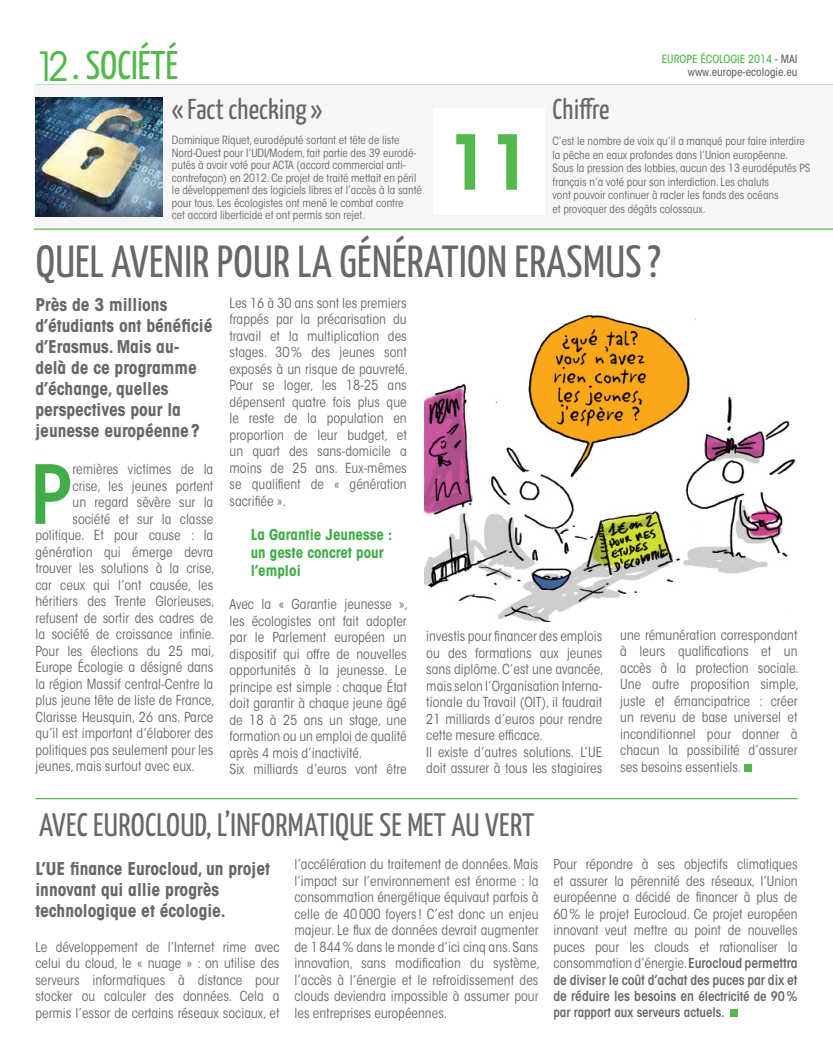
<style>
.page{position:relative;width:833px;height:1063px;background:#fff}
.page>*{position:absolute;margin:0;border:0;box-sizing:border-box;transform-origin:0 0}
.t1{font:600 condensed 80.62px "ITC Avant Garde Std";color:#41ad49}
.t2{font:700 condensed 75px "ITC Avant Garde Std";color:#53b94d}
.t3{font:45px "Yanone Kaffeesatz";color:#67686b}
.t4{font:40px "Yanone Kaffeesatz";color:#53b94d}
.t5{font:32.5px "Yanone Kaffeesatz";letter-spacing:.01em;color:#67686b}
.t6{font:28.75px "Yanone Kaffeesatz";color:#67686b}
.t7{font:700 condensed 17.5px/21px "ITC Avant Garde Std";color:#67686b}
.t8{font:700 condensed 15px/18px "ITC Avant Garde Std";color:#41ad49}
.t9{font:condensed 13.75px/16.5px "ITC Avant Garde Std";color:#67686b;text-align:justify}
.t10{font:600 condensed 13.12px "ITC Avant Garde Std";letter-spacing:-.005em;color:#67686b}
.t11{font:condensed 11.25px/12.5px "ITC Avant Garde Std";color:#67686b}
.t12{font:500 condensed 11.25px "ITC Avant Garde Std";color:#53b94d}
.t13{font:500 condensed 11.25px "ITC Avant Garde Std";color:#67686b}
.s1{font-family:"ITC Avant Garde Std";font-stretch:condensed}
.s2{color:#67686b}
.s3{font-weight:600}
.s4{font-weight:600;font-size:13.12px}
</style>
<div class="page">
<div style="left:744px;top:764px;width:8px;height:8px;background:#53b94d"></div>
<div style="left:34px;top:85px;width:799px;height:142px;background:#f6f6f6"></div>
<hr style="left:34px;top:229px;width:799px;height:1px;background:#53b94d">
<img style="left:424px;top:315px;width:372px;height:306px">
<div style="left:730px;top:1010px;width:8px;height:7px;background:#53b94d"></div>
<div style="left:434px;top:109px;width:111px;height:106px;background:#fff"></div>
<img style="left:36px;top:97px;width:127px;height:119px">
<hr style="left:35px;top:798px;width:762px;height:1px;background:#53b94d">
<h3 class="t4" style="left:35px;top:41px;width:144px"><span class="s1">12</span>. SOCIÉTÉ</h3>
<h3 class="t6" style="left:172px;top:92px;width:152px">« FACT CHECKING »</h3>
<p class="t11" style="left:172px;top:134px;width:251px">Dominique Riquet, eurodéputé sortant et tête de liste Nord-Ouest pour l’UDI/Modem, fait partie des 39 eurodé&shy;putés à avoir voté pour ACTA (accord commercial anti&shy;contrefaçon) en 2012. Ce projet de traité mettait en péril le développement des logiciels libres et l’accès à la santé pour tous. Les écologistes ont mené le combat contre<br>cet accord liberticide et ont permis son rejet.</p>
<h2 class="t2" style="left:448px;top:115px;width:85px">11</h2>
<p class="t12" style="left:662px;top:52px;width:137px">EUROPE éCOLOGIE 2014 <span class="s2">- MAI</span></p>
<p class="t13" style="left:688px;top:65px;width:111px">www.europe-ecologie.eu</p>
<h3 class="t6" style="left:552px;top:92px;width:59px">CHIFFRE</h3>
<p class="t11" style="left:552px;top:134px;width:259px;line-height:13.5px">C’est le nombre de voix qu’il a manqué pour faire interdire la pêche en eaux profondes dans l’Union européenne.<br>Sous la pression des lobbies, aucun des 13 eurodéputés PS français n’a voté pour son interdiction. Les chaluts<br>vont pouvoir continuer à racler les fonds des océans<br>et provoquer des dégâts colossaux.</p>
<h3 class="t3" style="left:36px;top:234px;width:94px">QUEL AVENIR</h3>
<h3 class="t3" style="left:217px;top:234px;width:19px">POUR</h3>
<h3 class="t3" style="left:298px;top:234px;width:60px">LA GÉNÉRATION</h3>
<h3 class="t3" style="left:514px;top:234px;width:32px">ERASMUS</h3>
<h3 class="t3" style="left:647px;top:234px;width:15px">?</h3>
<p class="t7" style="left:35px;top:294px;width:178px">Près de 3 millions d’étudiants ont bénéficié d’Erasmus. Mais au&shy;delà de ce programme d’échange, quelles perspectives pour la jeunesse européenne?</p>
<h1 class="t1" style="left:30px;top:444px;width:44px">P</h1>
<p class="t9" style="left:73px;top:461px;width:142px">remières victimes de la</p>
<p class="t9" style="left:73px;top:478px;width:142px">crise, les jeunes portent</p>
<p class="t9" style="left:73px;top:494px;width:142px">un regard sévère sur la</p>
<p class="t9" style="left:73px;top:511px;width:142px">société et sur la classe</p>
<p class="t9" style="left:35px;top:527px;width:179px">politique. Et pour cause : la</p>
<p class="t9" style="left:35px;top:544px;width:179px">génération qui émerge devra</p>
<p class="t9" style="left:35px;top:560px;width:181px">trouver les solutions à la crise,</p>
<p class="t9" style="left:35px;top:577px;width:179px">car ceux qui l’ont causée, les</p>
<p class="t9" style="left:35px;top:593px;width:181px">héritiers des Trente Glorieuses,</p>
<p class="t9" style="left:35px;top:610px;width:179px">refusent de sortir des cadres de</p>
<p class="t9" style="left:35px;top:626px;width:181px">la société de croissance infinie.</p>
<p class="t9" style="left:35px;top:643px;width:181px">Pour les élections du 25 mai,</p>
<p class="t9" style="left:35px;top:659px;width:179px">Europe Écologie a désigné dans</p>
<p class="t9" style="left:35px;top:676px;width:179px">la région Massif central-Centre la</p>
<p class="t9" style="left:35px;top:692px;width:181px">plus jeune tête de liste de France,</p>
<p class="t9" style="left:35px;top:709px;width:179px">Clarisse Heusquin, 26 ans. Parce</p>
<p class="t9" style="left:35px;top:725px;width:179px">qu’il est important d’élaborer des</p>
<p class="t9" style="left:35px;top:742px;width:179px">politiques pas seulement pour les</p>
<p class="t9" style="left:35px;top:758px;width:161px">jeunes, mais surtout avec eux.</p>
<p class="t9" style="left:229px;top:295px;width:180px">Les 16 à 30 ans sont les premiers frappés par la précarisation du travail et la multiplication des stages. 30% des jeunes sont exposés à un risque de pauvreté.<br>Pour se loger, les 18-25 ans dépensent quatre fois plus que le reste de la population en proportion de leur budget, et un quart des sans-domicile a moins de 25 ans. Eux-mêmes se qualifient de « génération sacrifiée ».</p>
<p class="t8" style="left:251px;top:526px;width:143px">La Garantie Jeunesse : un geste concret pour l’emploi</p>
<p class="t9" style="left:229px;top:596px;width:180px;text-align:left">Avec la « Garantie jeunesse », les écologistes ont fait adopter par le Parlement européen un dispositif qui offre de nouvelles opportunités à la jeunesse. Le principe est simple : chaque État doit garantir à chaque jeune âgé de 18 à 25 ans un stage, une formation ou un emploi de qualité après 4 mois d’inactivité.<br>Six milliards d’euros vont être</p>
<p class="t9" style="left:426px;top:628px;width:179px;text-align:left">investis pour financer des emplois ou des formations aux jeunes sans diplôme. C’est une avancée, mais selon l’Organisation Interna&shy;tionale du Travail (OIT), il faudrait 21 milliards d’euros pour rendre cette mesure efficace.<br>Il existe d’autres solutions. L’UE doit assurer à tous les stagiaires</p>
<p class="t9" style="left:620px;top:627px;width:180px">une rémunération correspondant à leurs qualifications et un accès à la protection sociale.<br>Une autre proposition simple, juste et émancipatrice : créer un revenu de base universel et inconditionnel pour donner à chacun la possibilité d’assurer ses besoins essentiels.</p>
<h3 class="t5" style="left:39px;top:805px;width:13px">AVEC</h3>
<h3 class="t5" style="left:93px;top:805px;width:151px">EUROCLOUD, L’INFORMATIQUE</h3>
<h3 class="t5" style="left:379px;top:805px;width:119px">SEMET AUVERT</h3>
<p class="t7" style="left:35px;top:858px;width:236px">L’UE finance Eurocloud, un projet innovant qui allie progrès technologique et écologie.</p>
<p class="t9" style="left:35px;top:939px;width:245px">Le développement de l’Internet rime avec celui du cloud, le « nuage » : on utilise des serveurs informatiques à distance pour stocker ou calculer des données. Cela a permis l’essor de certains réseaux sociaux, et</p>
<p class="t9" style="left:294px;top:856px;width:247px">l’accélération du traitement de données. Mais l’impact sur l’environnement est énorme : la consommation énergétique équivaut parfois à celle de 40000 foyers ! C’est donc un enjeu majeur. Le flux de données devrait augmenter de 1844% dans le monde d’ici cinq ans. Sans innovation, sans modification du système, l’accès à l’énergie et le refroidissement des clouds deviendra impossible à assumer pour les entreprises européennes.</p>
<p class="t9" style="left:553px;top:856px;width:245px">Pour répondre à ses objectifs climatiques et assurer la pérennité des réseaux, l’Union européenne a décidé de financer à plus de 60% le projet Eurocloud. Ce projet européen innovant veut mettre au point de nouvelles puces pour les clouds et rationaliser la consommation d’énergie.<span class="s3">Eurocloud permettra de diviser le coût d’achat des puces par dix et de réduire les besoins en</span> <span class="s4">électricité de 90%</span></p>
<p class="t10" style="left:553px;top:1004px;width:173px">par rapport aux serveurs actuels.</p>
</div>
